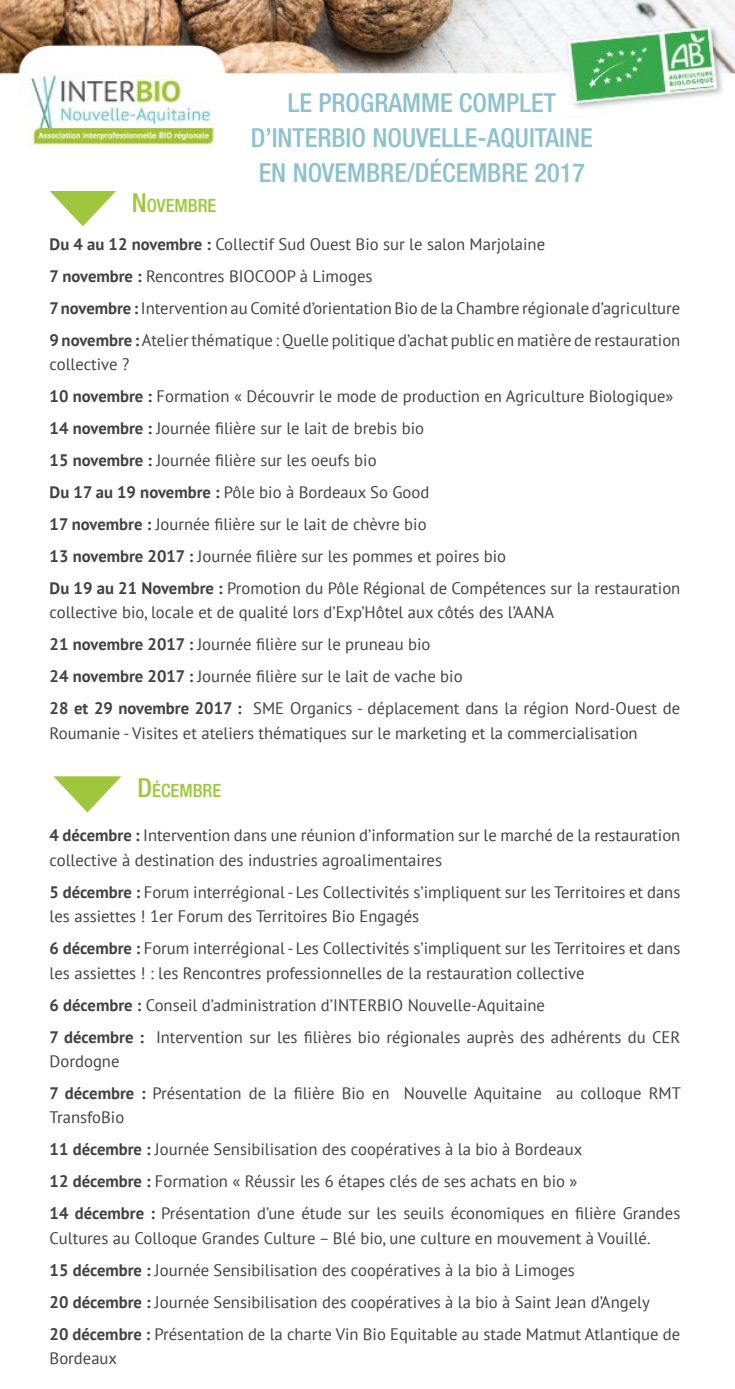
<style>
.page{position:relative;width:735px;height:1389px;background:#fff}
.page>*{position:absolute;margin:0;border:0;box-sizing:border-box;transform-origin:0 0}
.t1{font:500 condensed 26.25px/35px "Helvetica Neue LT Std";color:#8dc2cd;text-align:center}
.t2{font:500 condensed 18.38px "Helvetica Neue LT Std";color:#9dc83a}
.t3{font:16.62px/31.8px "PT Sans";color:#424242}
.s1{font-size:26.25px}
.s2{font-weight:700}
</style>
<div class="page">
<svg style="left:50px;top:191px;width:66px;height:35px"></svg>
<img style="left:0;top:0;width:733px;height:146px">
<svg style="left:53px;top:776px;width:68px;height:37px"></svg>
<div style="left:250px;top:87px;width:284px;height:87px;background:#fff"></div>
<div style="left:493px;top:117px;width:132px;height:32px;background:#fff"></div>
<p class="t2" style="left:132px;top:194px;width:86px"><span class="s1">N</span>OVEMBRE</p>
<h1 class="t1" style="left:251px;top:85px;width:343px">LE PROGRAMME COMPLET<br>D’INTERBIO NOUVELLE-AQUITAINE<br>EN NOVEMBRE/DÉCEMBRE 2017</h1>
<p class="t3" style="left:50px;top:228px;width:632px"><span class="s2">Du 4 au 12 novembre :</span> Collectif Sud Ouest Bio sur le salon Marjolaine<br><span class="s2">7 novembre :</span> Rencontres BIOCOOP à Limoges<br><span class="s2">7 novembre :</span> Intervention au Comité d’orientation Bio de la Chambre régionale d’agriculture <span class="s2">9 novembre :</span> Atelier thématique : Quelle politique d’achat public en matière de restauration</p>
<p class="t3" style="left:50px;top:348px;width:632px">collective ?<br><span class="s2">10 novembre :</span> Formation « Découvrir le mode de production en Agriculture Biologique» <span class="s2">14 novembre :</span> Journée filière sur le lait de brebis bio<br><span class="s2">15 novembre :</span> Journée filière sur les oeufs bio<br><span class="s2">Du 17 au 19 novembre :</span> Pôle bio à Bordeaux So Good<br><span class="s2">17 novembre :</span> Journée filière sur le lait de chèvre bio<br><span class="s2">13 novembre 2017 :</span> Journée filière sur les pommes et poires bio<br><span class="s2">Du 19 au 21 Novembre :</span> Promotion du Pôle Régional de Compétences sur la restauration</p>
<p class="t3" style="left:50px;top:596px;width:632px">collective bio, locale et de qualité lors d’Exp’Hôtel aux côtés des l’AANA<br><span class="s2">21 novembre 2017 :</span> Journée filière sur le pruneau bio<br><span class="s2">24 novembre 2017 :</span> Journée filière sur le lait de vache bio<br><span class="s2">28 et 29 novembre 2017 :</span> SME Organics - déplacement dans la région Nord-Ouest de</p>
<p class="t3" style="left:50px;top:717px;width:589px">Roumanie - Visites et ateliers thématiques sur le marketing et la commercialisation</p>
<p class="t2" style="left:137px;top:780px;width:85px"><span class="s1">D</span>ÉCEMBRE</p>
<p class="t3" style="left:50px;top:823px;width:632px;line-height:24.5px"><span class="s2">4 décembre :</span> Intervention dans une réunion d’information sur le marché de la restauration collective à destination des industries agroalimentaires</p>
<p class="t3" style="left:50px;top:879px;width:632px;line-height:24.5px"><span class="s2">5 décembre :</span> Forum interrégional - Les Collectivités s’impliquent sur les Territoires et dans les assiettes ! 1er Forum des Territoires Bio Engagés</p>
<p class="t3" style="left:50px;top:936px;width:632px;line-height:24.5px"><span class="s2">6 décembre :</span> Forum interrégional - Les Collectivités s’impliquent sur les Territoires et dans les assiettes ! : les Rencontres professionnelles de la restauration collective</p>
<p class="t3" style="left:50px;top:988px;width:632px"><span class="s2">6 décembre :</span> Conseil d’administration d’INTERBIO Nouvelle-Aquitaine<br><span class="s2">7 décembre :</span> Intervention sur les filières bio régionales auprès des adhérents du CER</p>
<p class="t3" style="left:50px;top:1045px;width:632px">Dordogne<br><span class="s2">7 décembre :</span> Présentation de la filière Bio en Nouvelle Aquitaine au colloque RMT</p>
<p class="t3" style="left:50px;top:1101px;width:632px">TransfoBio<br><span class="s2">11 décembre :</span> Journée Sensibilisation des coopératives à la bio à Bordeaux<br><span class="s2">12 décembre :</span> Formation « Réussir les 6 étapes clés de ses achats en bio »<br><span class="s2">14 décembre :</span> Présentation d’une étude sur les seuils économiques en filière Grandes</p>
<p class="t3" style="left:50px;top:1222px;width:631px">Cultures au Colloque Grandes Culture – Blé bio, une culture en mouvement à Vouillé.<br><span class="s2">15 décembre :</span> Journée Sensibilisation des coopératives à la bio à Limoges<br><span class="s2">20 décembre :</span> Journée Sensibilisation des coopératives à la bio à Saint Jean d’Angely<br><span class="s2">20 décembre :</span> Présentation de la charte Vin Bio Equitable au stade Matmut Atlantique de</p>
<p class="t3" style="left:50px;top:1342px;width:69px">Bordeaux</p>
</div>
